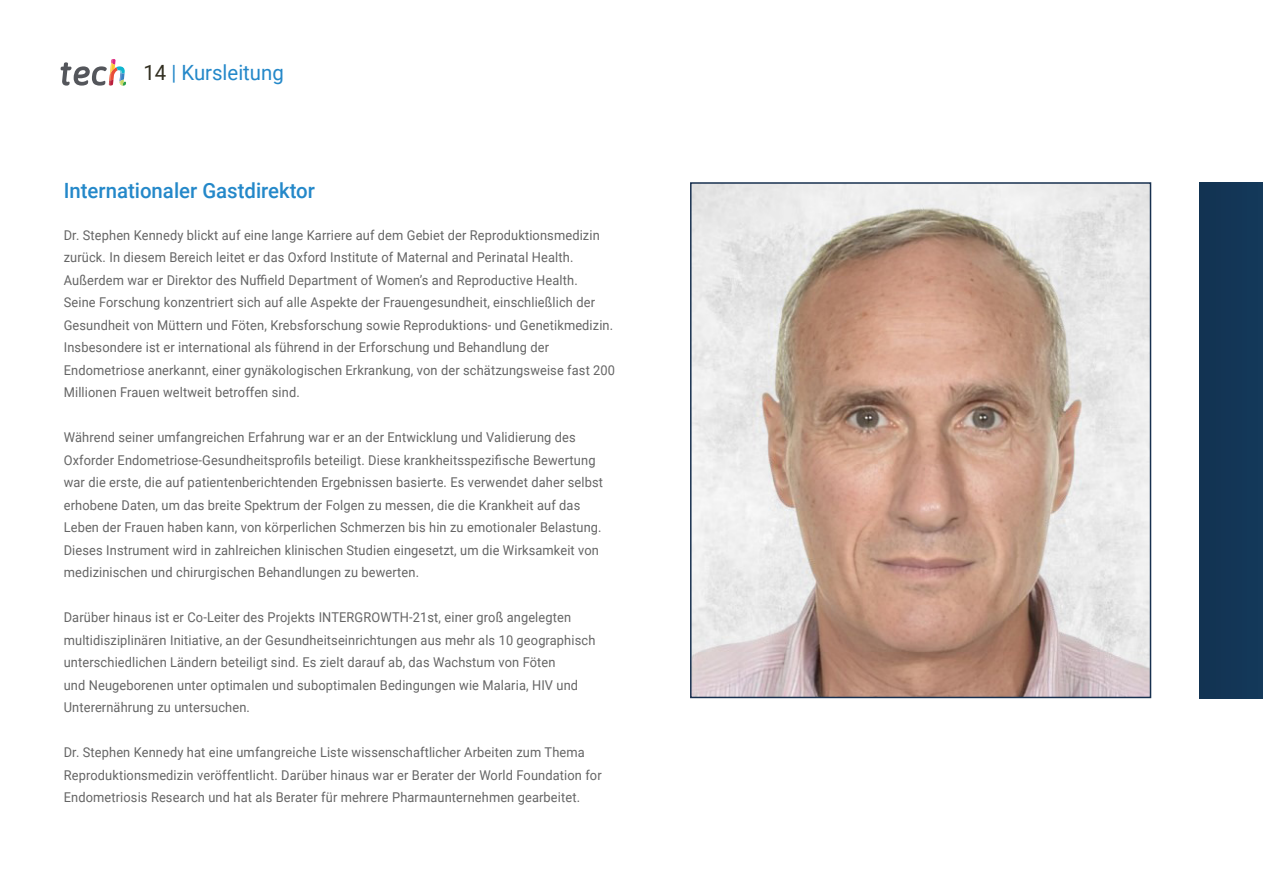
<style>
.page{position:relative;width:1263px;height:893px;background:#fff}
.page>*{position:absolute;margin:0;border:0;box-sizing:border-box;transform-origin:0 0}
.t1{font:500 21px "Roboto";color:#2488c9}
.t2{font:21px "Roboto";color:#2488c9}
.t3{font:13.5px/22.5px "Roboto";letter-spacing:.01em;color:#656565;scale:.95 1}
.s1{color:#312e20}
</style>
<div class="page">
<div style="left:1199px;top:182px;width:64px;height:516px;background:#133556"></div>
<img style="left:693px;top:185px;width:455px;height:510px">
<div style="left:690px;top:182px;width:461px;height:516px;border:2px solid #17304f"></div>
<svg style="left:61px;top:59px;width:65px;height:27px"></svg>
<h1 class="t2" style="left:144px;top:57px;width:142px"><span class="s1">14</span> | Kursleitung</h1>
<h1 class="t1" style="left:64px;top:176px;width:253px">Internationaler Gastdirektor</h1>
<p class="t3" style="left:64px;top:223px;width:582px">Dr. Stephen Kennedy blickt auf eine lange Karriere auf dem Gebiet der Reproduktionsmedizin zurück. In diesem Bereich leitet er das Oxford Institute of Maternal and Perinatal Health.<br>Außerdem war er Direktor des Nuffield Department of Women’s and Reproductive Health.<br>Seine Forschung konzentriert sich auf alle Aspekte der Frauengesundheit, einschließlich der Gesundheit von Müttern und Föten, Krebsforschung sowie Reproduktions- und Genetikmedizin.<br>Insbesondere ist er international als führend in der Erforschung und Behandlung der Endometriose anerkannt, einer gynäkologischen Erkrankung, von der schätzungsweise fast 200<br>Millionen Frauen weltweit betroffen sind.</p>
<p class="t3" style="left:64px;top:426px;width:569px">Während seiner umfangreichen Erfahrung war er an der Entwicklung und Validierung des Oxforder Endometriose-Gesundheitsprofils beteiligt. Diese krankheitsspezifische Bewertung war die erste, die auf patientenberichtenden Ergebnissen basierte. Es verwendet daher selbst erhobene Daten, um das breite Spektrum der Folgen zu messen, die die Krankheit auf das Leben der Frauen haben kann, von körperlichen Schmerzen bis hin zu emotionaler Belastung.<br>Dieses Instrument wird in zahlreichen klinischen Studien eingesetzt, um die Wirksamkeit von medizinischen und chirurgischen Behandlungen zu bewerten.</p>
<p class="t3" style="left:64px;top:606px;width:561px">Darüber hinaus ist er Co-Leiter des Projekts INTERGROWTH-21st, einer groß angelegten multidisziplinären Initiative, an der Gesundheitseinrichtungen aus mehr als 10 geographisch unterschiedlichen Ländern beteiligt sind. Es zielt darauf ab, das Wachstum von Föten<br>und Neugeborenen unter optimalen und suboptimalen Bedingungen wie Malaria, HIV und Unterernährung zu untersuchen.</p>
<p class="t3" style="left:64px;top:741px;width:568px">Dr. Stephen Kennedy hat eine umfangreiche Liste wissenschaftlicher Arbeiten zum Thema<br>Reproduktionsmedizin veröffentlicht. Darüber hinaus war er Berater der World Foundation for<br>Endometriosis Research und hat als Berater für mehrere Pharmaunternehmen gearbeitet.</p>
</div>
